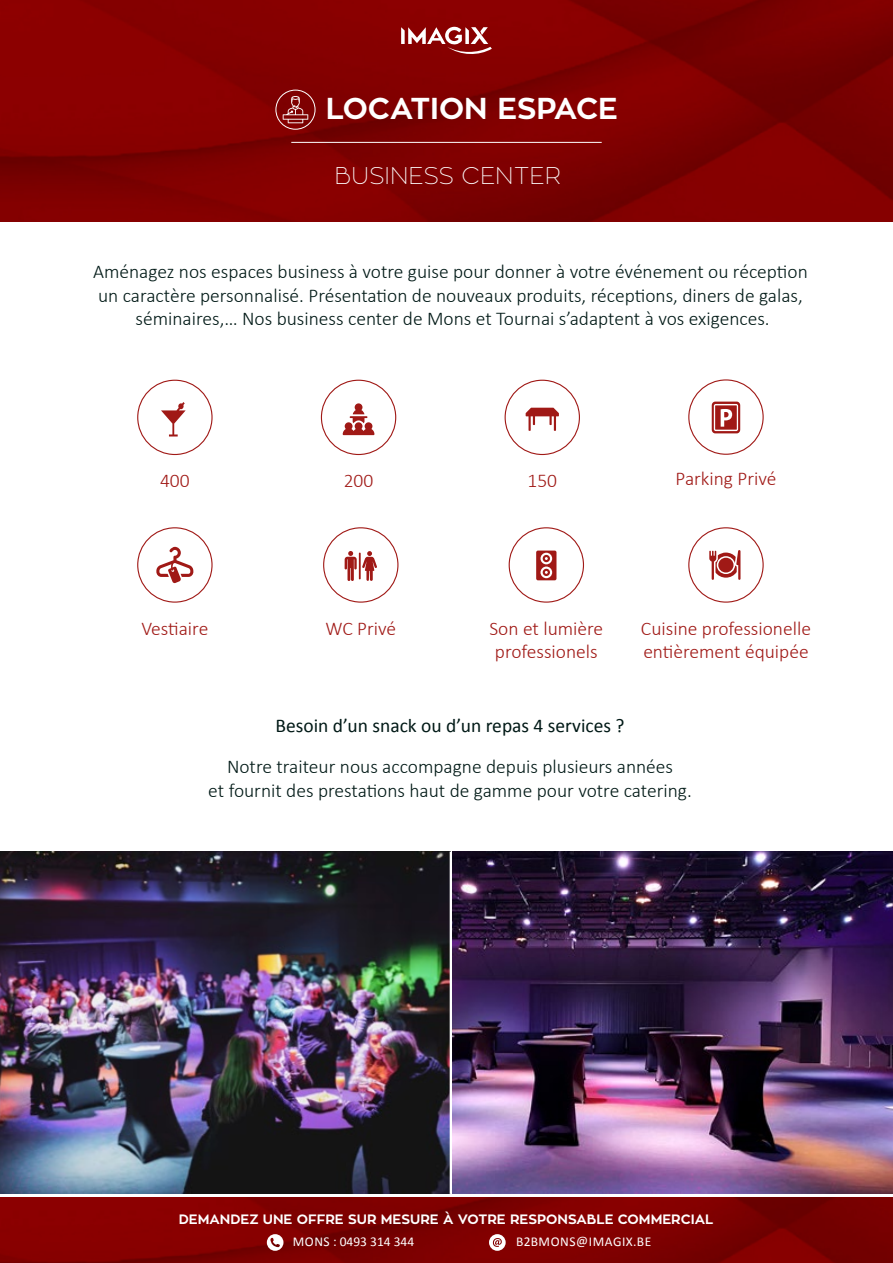
<style>
.page{position:relative;width:893px;height:1263px;background:#fff}
.page>*{position:absolute;margin:0;border:0;box-sizing:border-box;transform-origin:0 0}
.t1{font:700 30px "Zona Pro";color:#fff}
.t2{font:100 24px "Zona Pro";color:#fff}
.t3{font:300 19.5px/23.4px "Calibri";color:#001916;text-align:center}
.t4{font:300 19.5px/23.4px "Calibri";color:#a01916}
.t5{font:19.5px "Calibri";color:#001916}
.t6{font:700 13.5px "Zona Pro";color:#fff}
.t7{font:13.5px "Calibri";letter-spacing:.04em;color:#fff}
.t8{font:13.5px "Calibri";color:#fff}
</style>
<div class="page">
<img style="left:453px;top:851px;width:440px;height:343px">
<img style="left:0;top:1197px;width:893px;height:66px">
<img style="left:0;top:0;width:893px;height:221px">
<hr style="left:291px;top:142px;width:311px;height:1px;background:#fff">
<svg style="left:401px;top:27px;width:91px;height:29px"></svg>
<div style="left:276px;top:90px;width:39px;height:40px;border:1px solid #fff;border-radius:50%"></div>
<svg style="left:283px;top:96px;width:25px;height:27px"></svg>
<div style="left:137px;top:380px;width:76px;height:75px;border:1px solid #a01916;border-radius:50%"></div>
<svg style="left:161px;top:402px;width:25px;height:34px"></svg>
<div style="left:321px;top:380px;width:75px;height:75px;border:1px solid #a01916;border-radius:50%"></div>
<svg style="left:343px;top:403px;width:31px;height:32px"></svg>
<div style="left:505px;top:380px;width:75px;height:75px;border:1px solid #a01916;border-radius:50%"></div>
<svg style="left:526px;top:408px;width:33px;height:23px"></svg>
<div style="left:509px;top:527px;width:75px;height:76px;border:1px solid #a01916;border-radius:50%"></div>
<svg style="left:536px;top:551px;width:20px;height:29px"></svg>
<div style="left:688px;top:527px;width:76px;height:76px;border:1px solid #a01916;border-radius:50%"></div>
<svg style="left:709px;top:550px;width:31px;height:30px"></svg>
<div style="left:688px;top:379px;width:76px;height:76px;border:1px solid #a01916;border-radius:50%"></div>
<svg style="left:712px;top:402px;width:28px;height:31px"></svg>
<div style="left:137px;top:527px;width:76px;height:76px;border:1px solid #a01916;border-radius:50%"></div>
<svg style="left:156px;top:547px;width:37px;height:36px"></svg>
<div style="left:323px;top:527px;width:75px;height:76px;border:1px solid #a01916;border-radius:50%"></div>
<svg style="left:345px;top:551px;width:32px;height:30px"></svg>
<hr style="left:359px;top:553px;width:2px;height:26px;background:#a01916">
<img style="left:0;top:851px;width:450px;height:343px">
<svg style="left:267px;top:1234px;width:16px;height:17px"></svg>
<svg style="left:489px;top:1234px;width:17px;height:17px"></svg>
<h1 class="t1" style="left:326px;top:89px;width:294px">LOCATION ESPACE</h1>
<p class="t2" style="left:335px;top:160px;width:228px">BUSINESS CENTER</p>
<p class="t3" style="left:93px;top:259px;width:716px">Aménagez nos espaces business à votre guise pour donner à votre événement ou réception un caractère personnalisé. Présentation de nouveaux produits, réceptions, diners de galas, séminaires,… Nos business center de Mons et Tournai s’adaptent à vos exigences.</p>
<p class="t4" style="left:160px;top:468px;width:31px">400</p>
<p class="t4" style="left:344px;top:468px;width:31px">200</p>
<p class="t4" style="left:527px;top:468px;width:31px">150</p>
<p class="t4" style="left:675px;top:466px;width:102px">Parking Privé</p>
<p class="t4" style="left:141px;top:616px;width:68px">Vestiaire</p>
<p class="t4" style="left:325px;top:616px;width:72px">WC Privé</p>
<p class="t4" style="left:489px;top:616px;width:115px">Son et lumière professionels</p>
<p class="t4" style="left:641px;top:616px;width:172px">Cuisine professionelle entièrement équipée</p>
<p class="t5" style="left:276px;top:713px;width:350px">Besoin d’un snack ou d’un repas 4 services ?</p>
<p class="t3" style="left:208px;top:754px;width:485px">Notre traiteur nous accompagne depuis plusieurs années<br>et fournit des prestations haut de gamme pour votre catering.</p>
<p class="t6" style="left:179px;top:1210px;width:536px">DEMANDEZ UNE OFFRE SUR MESURE À VOTRE RESPONSABLE COMMERCIAL</p>
<p class="t8" style="left:293px;top:1233px;width:123px">MONS : 0493 314 344</p>
<p class="t7" style="left:516px;top:1233px;width:137px">B2BMONS@IMAGIX.BE</p>
</div>
